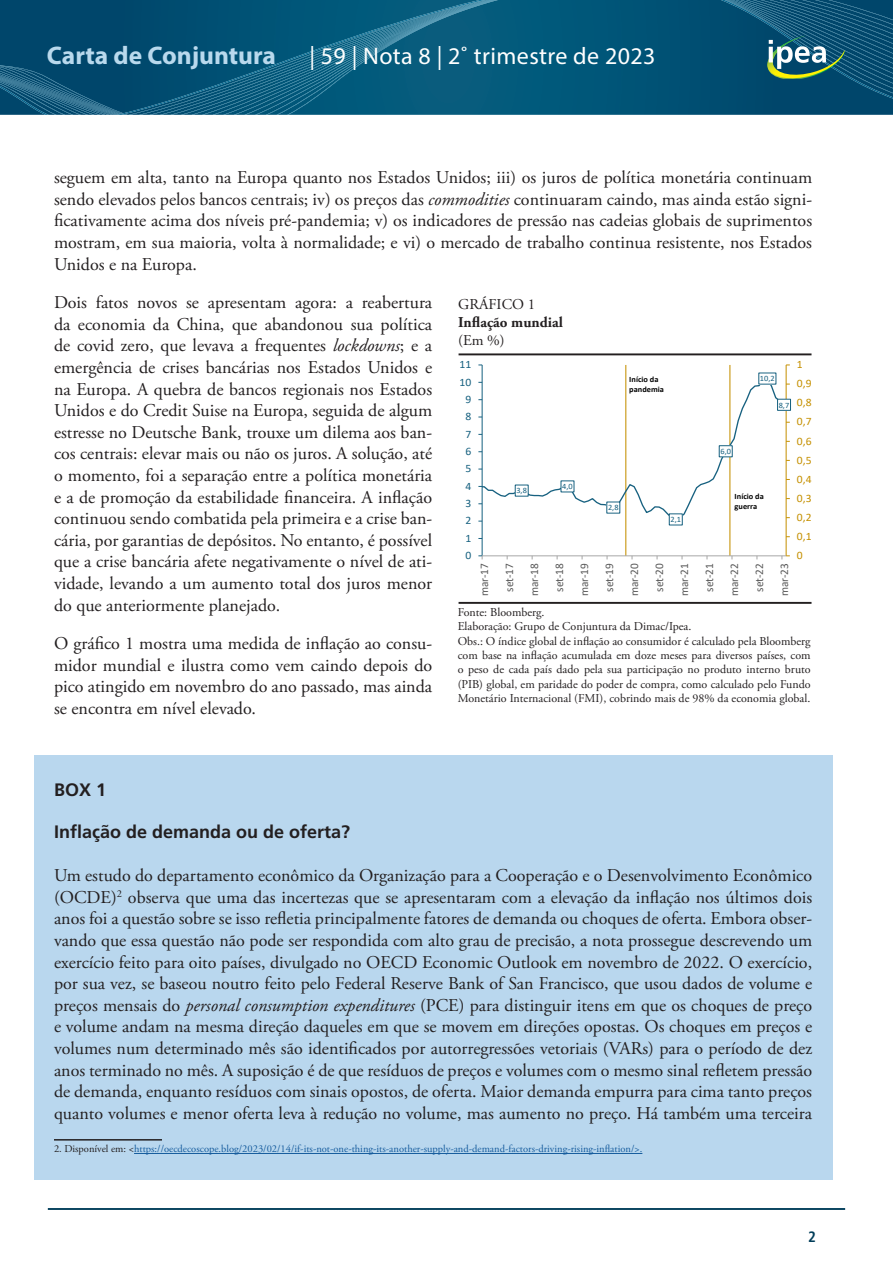
<style>
.page{position:relative;width:893px;height:1263px;background:#fff}
.page>*{position:absolute;margin:0;border:0;box-sizing:border-box;transform-origin:0 0}
.t1{font:700 25.5px "Myriad Pro";color:#b9d9ed}
.t2{font:24px "Myriad Pro";letter-spacing:.015em;color:#fff}
.corpo_de_texto{font:18px/21.6px "Adobe Garamond Pro";color:#231f20;text-align:justify}
.Título_2{font:700 18px "Frutiger LT Pro";color:#231f20}
.t3{font:700 15px "Adobe Garamond Pro";color:#231f20}
.t4{font:15px "Adobe Garamond Pro";color:#231f20}
.t5{font:700 condensed 15px "Frutiger LT Pro";color:#013d59}
.t6{font:12px/14.4px "Adobe Garamond Pro";color:#231f20;text-align:justify}
.t7{font:11.55px/25px "Calibri";color:#595959;text-align:center}
.t8{font:11.4px "Calibri";color:#c59000}
.t9{font:11.4px "Calibri";color:#176180}
.corpo_de_texto-2{font:10.5px "Adobe Garamond Pro";color:#175d9e}
.t10{font:700 8.1px/9.9px "Calibri";color:#000}
.t11{font:8.1px "Calibri";color:#176180}
.s1{font-style:italic}
.s2{color:#231f20}
.s3{font-family:"Times New Roman";color:#231f20}
</style>
<div class="page">
<svg style="left:498px;top:0;width:395px;height:115px;background:#015376"></svg>
<svg style="left:0;top:0;width:498px;height:115px;background:#095779"></svg>
<hr style="left:48px;top:1208px;width:797px;height:2px;background:#013d59">
<svg style="left:721px;top:0;width:172px;height:100px;background:#165876"></svg>
<div style="left:35px;top:755px;width:798px;height:424px;background:#b9d7ee"></div>
<hr style="left:54px;top:1139px;width:108px;height:1px;background:#231f20">
<hr style="left:134px;top:1153px;width:508px;height:1px;background:#175d9e">
<hr style="left:459px;top:602px;width:352px;height:2px;background:#231f20">
<hr style="left:459px;top:353px;width:352px;height:2px;background:#231f20">
<hr style="left:729px;top:365px;width:1px;height:191px;background:#c59000">
<hr style="left:625px;top:365px;width:1px;height:191px;background:#c59000">
<hr style="left:786px;top:365px;width:1px;height:191px;background:#c59000">
<hr style="left:482px;top:365px;width:1px;height:191px;background:#176180">
<hr style="left:482px;top:556px;width:304px;height:1px;background:#a6a6a6">
<svg style="left:478px;top:377px;width:312px;height:145px"></svg>
<div style="left:515px;top:485px;width:13px;height:11px;background:#fff"></div>
<div style="left:561px;top:481px;width:13px;height:11px;background:#fff"></div>
<div style="left:607px;top:502px;width:13px;height:11px;background:#fff"></div>
<div style="left:669px;top:514px;width:13px;height:11px;background:#fff"></div>
<div style="left:719px;top:446px;width:13px;height:11px;background:#fff"></div>
<div style="left:759px;top:373px;width:17px;height:11px;background:#fff"></div>
<div style="left:777px;top:399px;width:13px;height:11px;background:#fff"></div>
<div style="left:777px;top:399px;width:14px;height:11px;border:1px solid #176180"></div>
<h1 class="t1" style="left:47px;top:39px;width:230px">Carta de Conjuntura</h1>
<h2 class="t2" style="left:309px;top:41px;width:347px">| 59 | Nota 8 | 2˚ trimestre de 2023</h2>
<p class="corpo_de_texto" style="left:54px;top:167px;width:760px">seguem em alta, tanto na Europa quanto nos Estados Unidos; iii) os juros de política monetária continuam sendo elevados pelos bancos centrais; iv) os preços das <span class="s1">commodities</span> continuaram caindo, mas ainda estão signi&shy;ficativamente acima dos níveis pré-pandemia; v) os indicadores de pressão nas cadeias globais de suprimentos mostram, em sua maioria, volta à normalidade; e vi) o mercado de trabalho continua resistente, nos Estados Unidos e na Europa.</p>
<p class="corpo_de_texto" style="left:54px;top:292px;width:380px">Dois fatos novos se apresentam agora: a reabertura da economia da China, que abandonou sua política de covid zero, que levava a frequentes <span class="s1">lockdowns</span>; e a emergência de crises bancárias nos Estados Unidos e na Europa. A quebra de bancos regionais nos Estados Unidos e do Credit Suise na Europa, seguida de algum estresse no Deutsche Bank, trouxe um dilema aos ban&shy;cos centrais: elevar mais ou não os juros. A solução, até o momento, foi a separação entre a política monetária e a de promoção da estabilidade financeira. A inflação continuou sendo combatida pela primeira e a crise ban&shy;cária, por garantias de depósitos. No entanto, é possível que a crise bancária afete negativamente o nível de ati&shy;vidade, levando a um aumento total dos juros menor do que anteriormente planejado.</p>
<p class="corpo_de_texto" style="left:54px;top:633px;width:380px">O gráfico 1 mostra uma medida de inflação ao consu&shy;midor mundial e ilustra como vem caindo depois do pico atingido em novembro do ano passado, mas ainda se encontra em nível elevado.</p>
<p class="t4" style="left:458px;top:295px;width:79px">GRÁFICO 1</p>
<p class="t3" style="left:458px;top:314px;width:106px">Inflação mundial</p>
<p class="t4" style="left:458px;top:331px;width:48px">(Em %)</p>
<p class="t9" style="left:460px;top:356px;width:13px">11</p>
<p class="t8" style="left:797px;top:356px;width:7px">1</p>
<p class="t11" style="left:760px;top:373px;width:16px">10,2</p>
<p class="t10" style="left:629px;top:375px;width:36px">Início da pandemia</p>
<p class="t9" style="left:460px;top:374px;width:13px">10</p>
<p class="t8" style="left:797px;top:376px;width:16px">0,9</p>
<p class="t9" style="left:465px;top:391px;width:7px">9</p>
<p class="t8" style="left:797px;top:395px;width:16px">0,8</p>
<p class="t11" style="left:779px;top:399px;width:12px">8,7</p>
<p class="t9" style="left:465px;top:408px;width:7px">8</p>
<p class="t8" style="left:797px;top:414px;width:16px">0,7</p>
<p class="t9" style="left:465px;top:426px;width:7px">7</p>
<p class="t8" style="left:797px;top:433px;width:16px">0,6</p>
<p class="t9" style="left:465px;top:443px;width:7px">6</p>
<p class="t11" style="left:720px;top:446px;width:12px">6,0</p>
<p class="t8" style="left:797px;top:452px;width:16px">0,5</p>
<p class="t9" style="left:465px;top:461px;width:7px">5</p>
<p class="t8" style="left:797px;top:471px;width:16px">0,4</p>
<p class="t9" style="left:465px;top:478px;width:7px">4</p>
<p class="t11" style="left:562px;top:481px;width:12px">4,0</p>
<p class="t11" style="left:516px;top:485px;width:12px">3,8</p>
<p class="t10" style="left:735px;top:491px;width:31px">Início da guerra</p>
<p class="t8" style="left:797px;top:490px;width:16px">0,3</p>
<p class="t9" style="left:465px;top:495px;width:7px">3</p>
<p class="t11" style="left:608px;top:502px;width:12px">2,8</p>
<p class="t8" style="left:797px;top:509px;width:16px">0,2</p>
<p class="t11" style="left:670px;top:514px;width:12px">2,1</p>
<p class="t9" style="left:465px;top:513px;width:7px">2</p>
<p class="t8" style="left:797px;top:528px;width:16px">0,1</p>
<p class="t9" style="left:465px;top:530px;width:7px">1</p>
<p class="t9" style="left:465px;top:547px;width:7px">0</p>
<p class="t8" style="left:797px;top:547px;width:7px">0</p>
<p class="t7" style="left:472px;top:596px;width:35px;rotate:-90deg">mar-17 set-17 mar-18 set-18 mar-19 set-19 mar-20 set-20 mar-21 set-21 mar-22 set-22 mar-23</p>
<p class="t6" style="left:458px;top:605px;width:88px">Fonte: Bloomberg.</p>
<p class="t6" style="left:458px;top:620px;width:235px">Elaboração: Grupo de Conjuntura da Dimac/Ipea.</p>
<p class="t6" style="left:458px;top:634px;width:354px">Obs.: O índice global de inflação ao consumidor é calculado pela Bloomberg com base na inflação acumulada em doze meses para diversos países, com o peso de cada país dado pela sua participação no produto interno bruto (PIB) global, em paridade do poder de compra, como calculado pelo Fundo Monetário Internacional (FMI), cobrindo mais de 98% da economia global.</p>
<p class="Título_2" style="left:54px;top:779px;width:54px">BOX 1</p>
<p class="Título_2" style="left:54px;top:821px;width:298px">Inflação de demanda ou de oferta?</p>
<p class="corpo_de_texto" style="left:54px;top:865px;width:760px">Um estudo do departamento econômico da Organização para a Cooperação e o Desenvolvimento Econômico (OCDE)<sup>2</sup> observa que uma das incertezas que se apresentaram com a elevação da inflação nos últimos dois anos foi a questão sobre se isso refletia principalmente fatores de demanda ou choques de oferta. Embora obser&shy;vando que essa questão não pode ser respondida com alto grau de precisão, a nota prossegue descrevendo um exercício feito para oito países, divulgado no OECD Economic Outlook em novembro de 2022. O exercício, por sua vez, se baseou noutro feito pelo Federal Reserve Bank of San Francisco, que usou dados de volume e preços mensais do <span class="s1">personal consumption expenditures</span> (PCE) para distinguir itens em que os choques de preço e volume andam na mesma direção daqueles em que se movem em direções opostas. Os choques em preços e volumes num determinado mês são identificados por autorregressões vetoriais (VARs) para o período de dez anos terminado no mês. A suposição é de que resíduos de preços e volumes com o mesmo sinal refletem pressão de demanda, enquanto resíduos com sinais opostos, de oferta. Maior demanda empurra para cima tanto preços quanto volumes e menor oferta leva à redução no volume, mas aumento no preço. Há também uma terceira</p>
<p class="corpo_de_texto-2" style="left:54px;top:1143px;width:590px"><span class="s2">2</span><span class="s3">.</span> <span class="s2">Disponível em: &lt;</span>https://oecdecoscope.blog/2023/02/14/if-its-not-one-thing-its-another-supply-and-demand-factors-driving-rising-inflation/&gt;.</p>
<p class="t5" style="left:808px;top:1228px;width:9px">2</p>
</div>
